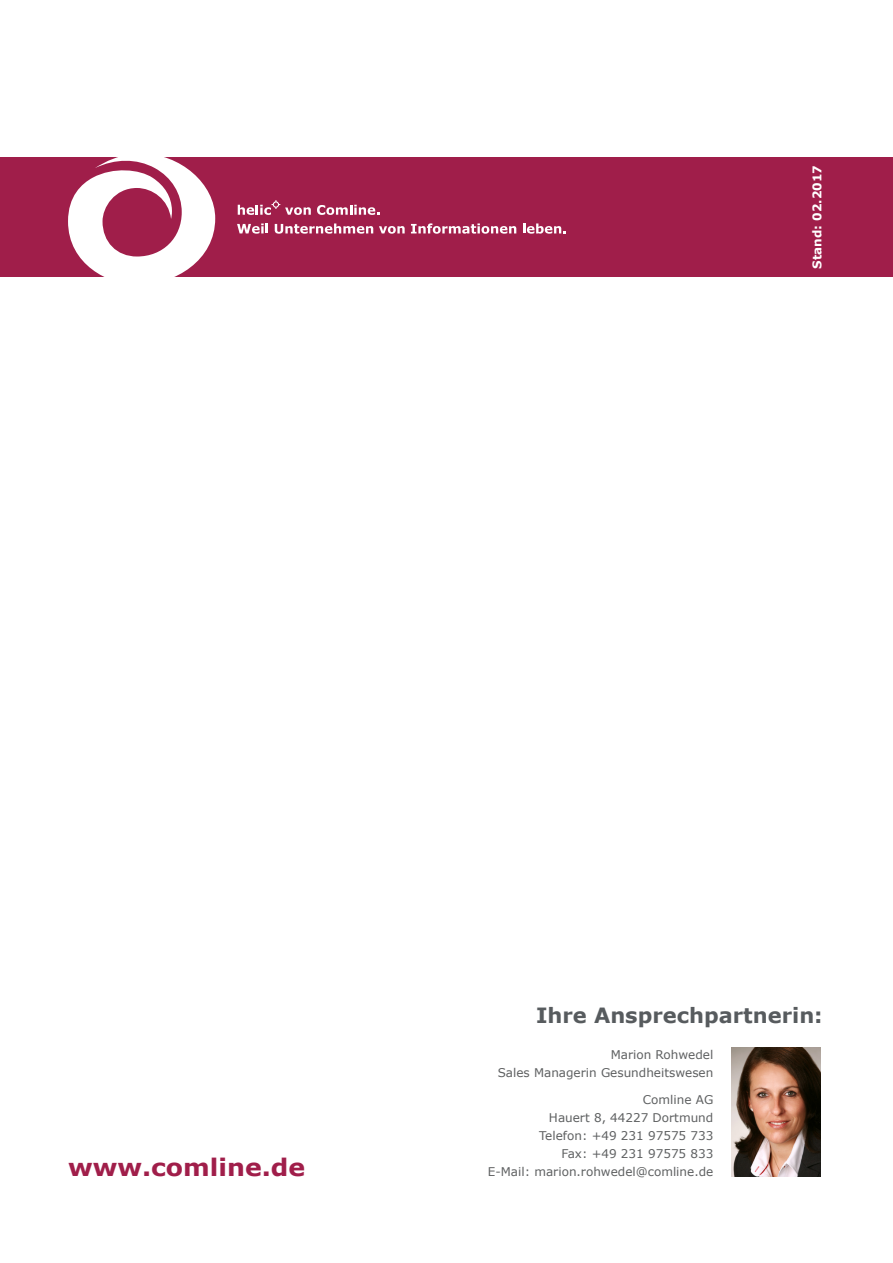
<style>
.page{position:relative;width:893px;height:1263px;background:#fff}
.page>*{position:absolute;margin:0;border:0;box-sizing:border-box;transform-origin:0 0}
.t1{font:700 24px "Verdana";color:#a01e4a;scale:1.05 1}
.t2{font:700 21px "Verdana";color:#575b5e}
.t3{font:12px/18px "Verdana";color:#5e6061;text-align:right}
.t4{font:700 12px "Verdana";color:#fff}
</style>
<div class="page">
<div style="left:0;top:157px;width:893px;height:119px;background:#a01e4a"></div>
<img style="left:731px;top:1047px;width:90px;height:129px">
<svg style="left:68px;top:157px;width:147px;height:120px"></svg>
<svg style="left:238px;top:200px;width:73px;height:15px"></svg>
<svg style="left:317px;top:205px;width:62px;height:10px"></svg>
<svg style="left:237px;top:223px;width:31px;height:11px"></svg>
<svg style="left:275px;top:223px;width:98px;height:11px"></svg>
<svg style="left:379px;top:226px;width:26px;height:8px"></svg>
<svg style="left:411px;top:223px;width:105px;height:11px"></svg>
<svg style="left:523px;top:223px;width:43px;height:11px"></svg>
<p class="t4" style="left:808px;top:269px;width:105px;rotate:-90deg">Stand: 02.2017</p>
<p class="t1" style="left:68px;top:1150px;width:227px">www.comline.de</p>
<p class="t2" style="left:536px;top:1000px;width:288px">Ihre Ansprechpartnerin:</p>
<p class="t3" style="left:498px;top:1045px;width:217px">Marion Rohwedel<br>Sales Managerin Gesundheitswesen</p>
<p class="t3" style="left:488px;top:1090px;width:227px">Comline AG<br>Hauert 8, 44227 Dortmund<br>Telefon: +49 231 97575 733<br>Fax: +49 231 97575 833<br>E-Mail: marion.rohwedel@comline.de</p>
</div>
